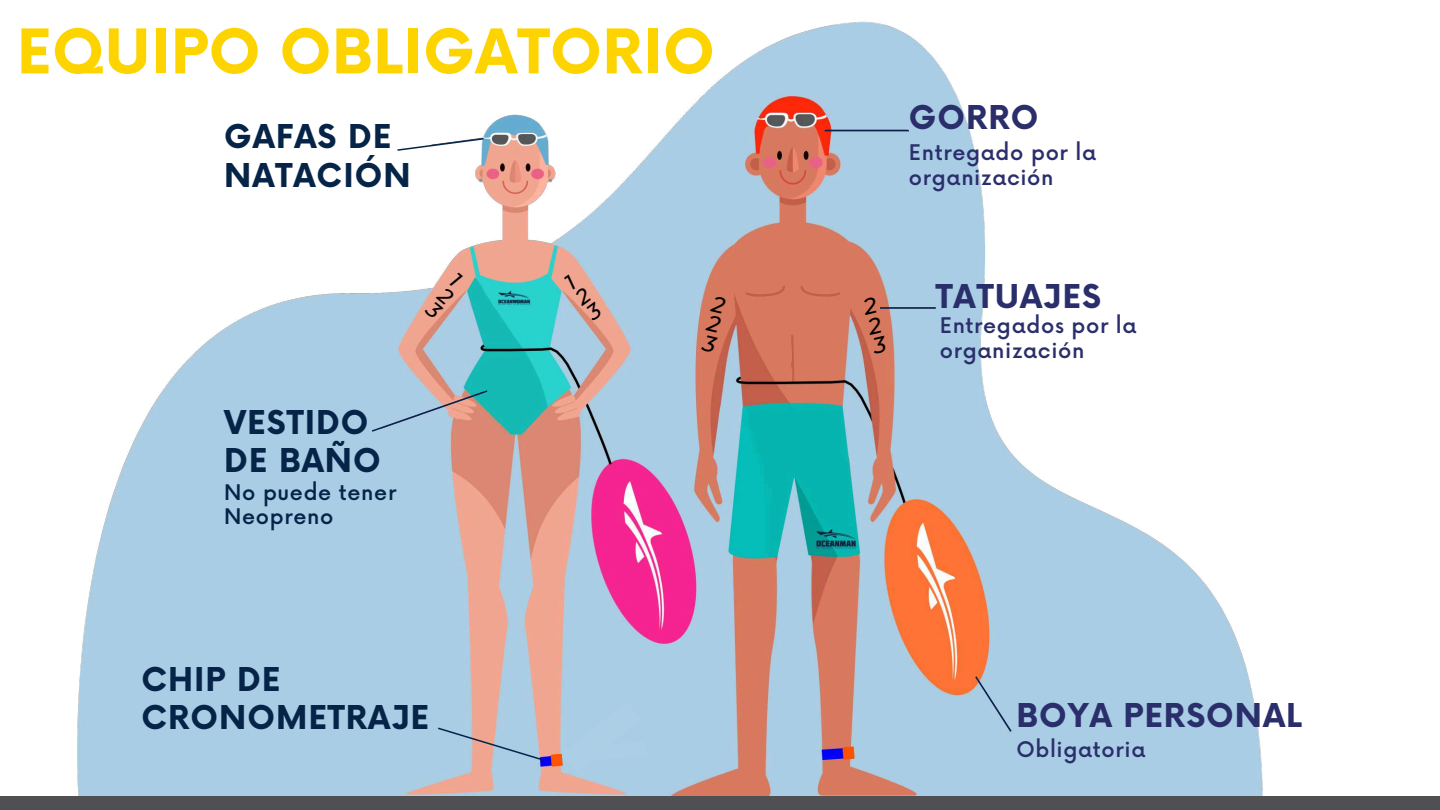
<style>
.page{position:relative;width:1440px;height:810px;background:#fff}
.page>*{position:absolute;margin:0;border:0;box-sizing:border-box;transform-origin:0 0}
.t1{font:700 60px "Now";letter-spacing:.01em;color:#fdd400}
.t2{font:700 32px/38.2px "Now";letter-spacing:.03em;color:#062448}
.t3{font:700 32px "Now";letter-spacing:.03em;color:#2a2f6b}
.t4{font:500 21px/24.8px "Now";letter-spacing:.03em;color:#2a2f6b}
.t5{font:500 21px/24.8px "Now";letter-spacing:.03em;color:#062448}
</style>
<div class="page">
<img style="left:0;top:21px;width:1440px;height:776px">
<svg style="left:396px;top:137px;width:89px;height:15px"></svg>
<svg style="left:370px;top:389px;width:119px;height:44px;background:#adb4be"></svg>
<svg style="left:436px;top:726px;width:109px;height:36px;background:#b3bac9"></svg>
<svg style="left:552px;top:701px;width:95px;height:71px;background:#b1c8da"></svg>
<hr style="left:825px;top:130px;width:84px;height:1px;background:#062448">
<hr style="left:880px;top:307px;width:56px;height:2px;background:#062448">
<svg style="left:974px;top:675px;width:39px;height:58px;background:#a4c2d9"></svg>
<div style="left:0;top:797px;width:1440px;height:13px;background:#505052"></div>
<svg style="left:424px;top:273px;width:39px;height:47px;background:#e5b3a7"></svg>
<svg style="left:564px;top:274px;width:40px;height:47px;background:#daada5"></svg>
<svg style="left:701px;top:296px;width:25px;height:57px"></svg>
<svg style="left:862px;top:297px;width:26px;height:57px"></svg>
<h1 class="t1" style="left:17px;top:19px;width:700px">EQUIPO OBLIGATORIO</h1>
<h2 class="t2" style="left:224px;top:120px;width:188px">GAFAS DE<br>NATACIÓN</h2>
<h2 class="t2" style="left:224px;top:405px;width:158px">VESTIDO<br>DE BAÑO</h2>
<p class="t5" style="left:224px;top:481px;width:174px">No puede tener<br>Neopreno</p>
<h2 class="t2" style="left:141px;top:662px;width:289px">CHIP DE<br>CRONOMETRAJE</h2>
<h2 class="t3" style="left:909px;top:100px;width:131px">GORRO</h2>
<p class="t4" style="left:909px;top:141px;width:189px">Entregado por la organización</p>
<h2 class="t3" style="left:936px;top:280px;width:167px">TATUAJES</h2>
<p class="t4" style="left:940px;top:315px;width:198px">Entregados por la organización</p>
<h2 class="t3" style="left:1016px;top:698px;width:287px">BOYA PERSONAL</h2>
<p class="t4" style="left:1016px;top:738px;width:131px">Obligatoria</p>
</div>
